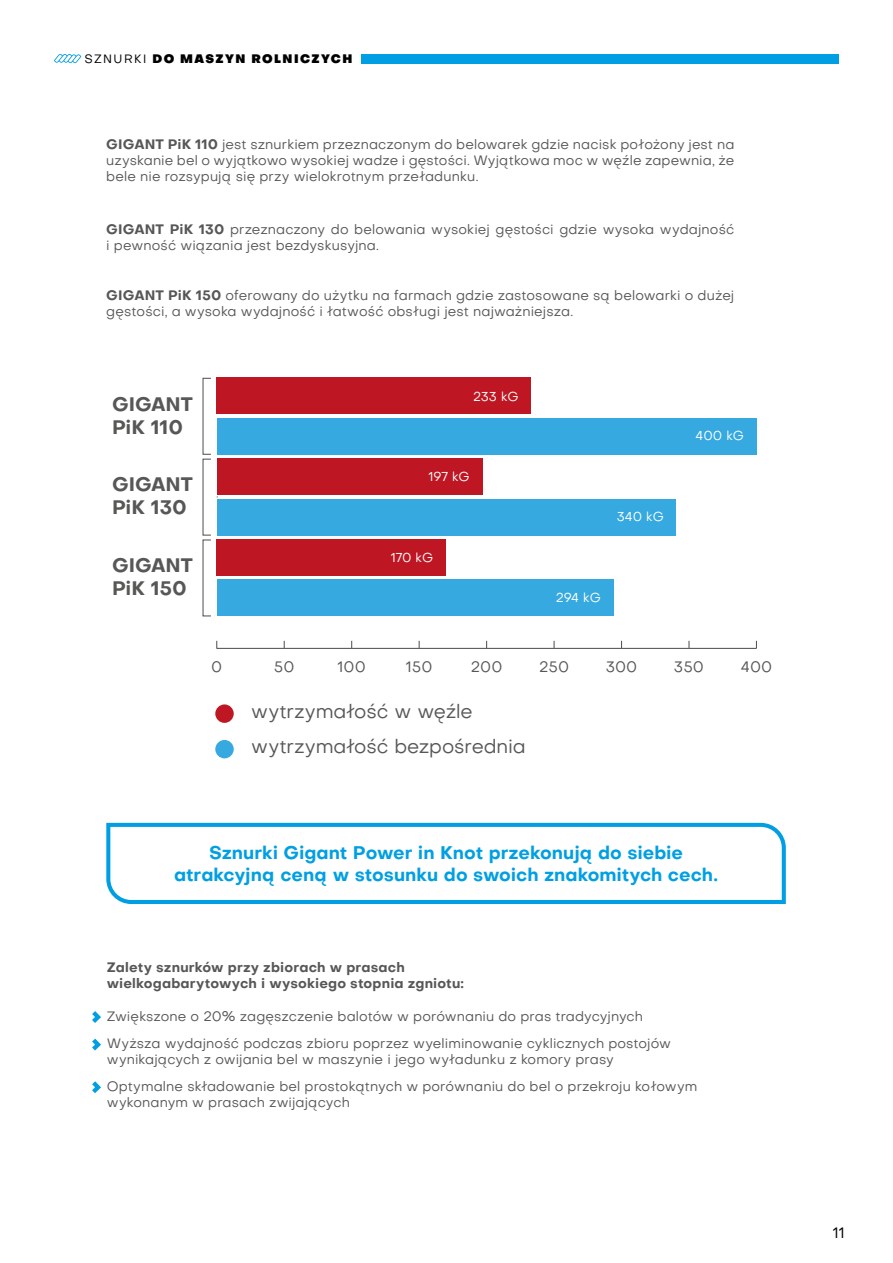
<style>
.page{position:relative;width:893px;height:1263px;background:#fff}
.page>*{position:absolute;margin:0;border:0;box-sizing:border-box;transform-origin:0 0}
.t1{font:19.2px "Objective";letter-spacing:-.005em;color:#575756}
.t2{font:700 19.2px/23.1px "Objective";letter-spacing:-.005em;color:#575756}
.t3{font:700 18px/21.6px "Objective";color:#009fe3;text-align:center}
.t4{font:15px "Objective";color:#575756}
.t5{font:15px "Objective";color:#000}
.t6{font:13.5px/16.2px "Objective";letter-spacing:.005em;color:#575756}
.t7{font:700 13.5px/16.2px "Objective";letter-spacing:.01em;color:#575756}
.t8{font:12.75px "Objective";letter-spacing:-.005em;color:#fff}
.t9{font:900 12px "Objective";letter-spacing:.115em;color:#000}
.s1{font-weight:400}
.s2{font-weight:700}
</style>
<div class="page">
<svg style="left:54px;top:54px;width:27px;height:9px"></svg>
<div style="left:361px;top:54px;width:478px;height:9px;background:#009fe3"></div>
<svg style="left:92px;top:1011px;width:9px;height:12px"></svg>
<svg style="left:92px;top:1038px;width:9px;height:12px"></svg>
<svg style="left:92px;top:1081px;width:9px;height:12px"></svg>
<hr style="left:217px;top:648px;width:539px;height:1px;background:#575756">
<svg style="left:553px;top:641px;width:2px;height:7px"></svg>
<svg style="left:216px;top:641px;width:2px;height:8px"></svg>
<div style="left:217px;top:580px;width:396px;height:36px;background:#36a9e1"></div>
<div style="left:217px;top:539px;width:229px;height:37px;background:#be1622"></div>
<div style="left:217px;top:499px;width:458px;height:36px;background:#36a9e1"></div>
<div style="left:217px;top:459px;width:266px;height:36px;background:#be1622"></div>
<div style="left:217px;top:418px;width:539px;height:36px;background:#36a9e1"></div>
<div style="left:217px;top:378px;width:314px;height:36px;background:#be1622"></div>
<div style="left:215px;top:704px;width:19px;height:19px;background:#be1622;border-radius:50%"></div>
<div style="left:215px;top:740px;width:19px;height:18px;background:#36a9e1;border-radius:50%"></div>
<svg style="left:106px;top:822px;width:680px;height:82px"></svg>
<p class="t9" style="left:84px;top:49px;width:269px"><span class="s1">SZNURKI</span> DO MASZYN ROLNICZYCH</p>
<p class="t6" style="left:106px;top:136px;width:630px;text-align:justify"><span class="s2">GIGANT PiK 110</span> jest sznurkiem przeznaczonym do belowarek gdzie nacisk położony jest na uzyskanie bel o wyjątkowo wysokiej wadze i gęstości. Wyjątkowa moc w węźle zapewnia, że bele nie rozsypują się przy wielokrotnym przeładunku.</p>
<p class="t6" style="left:106px;top:221px;width:630px"><span class="s2">GIGANT PiK 130</span> przeznaczony do belowania wysokiej gęstości gdzie wysoka wydajność i pewność wiązania jest bezdyskusyjna.</p>
<p class="t6" style="left:106px;top:287px;width:630px"><span class="s2">GIGANT PiK 150</span> oferowany do użytku na farmach gdzie zastosowane są belowarki o dużej gęstości, a wysoka wydajność i łatwość obsługi jest najważniejsza.</p>
<h1 class="t2" style="left:112px;top:392px;width:82px">GIGANT<br>PiK 110</h1>
<p class="t8" style="left:473px;top:388px;width:47px">233 kG</p>
<p class="t8" style="left:696px;top:428px;width:50px">400 kG</p>
<h1 class="t2" style="left:112px;top:472px;width:82px">GIGANT<br>PiK 130</h1>
<p class="t8" style="left:428px;top:468px;width:43px">197 kG</p>
<p class="t8" style="left:617px;top:508px;width:49px">340 kG</p>
<h1 class="t2" style="left:112px;top:554px;width:82px">GIGANT<br>PiK 150</h1>
<p class="t8" style="left:391px;top:549px;width:44px">170 kG</p>
<p class="t8" style="left:556px;top:589px;width:47px">294 kG</p>
<p class="t4" style="left:211px;top:657px;width:13px">0</p>
<p class="t4" style="left:274px;top:657px;width:22px">50</p>
<p class="t4" style="left:338px;top:657px;width:30px">100</p>
<p class="t4" style="left:406px;top:657px;width:28px">150</p>
<p class="t4" style="left:471px;top:657px;width:33px">200</p>
<p class="t4" style="left:539px;top:657px;width:32px">250</p>
<p class="t4" style="left:606px;top:657px;width:33px">300</p>
<p class="t4" style="left:674px;top:657px;width:32px">350</p>
<p class="t4" style="left:741px;top:657px;width:33px">400</p>
<h1 class="t1" style="left:251px;top:698px;width:223px">wytrzymałość w węźle</h1>
<h1 class="t1" style="left:251px;top:734px;width:276px">wytrzymałość bezpośrednia</h1>
<h2 class="t3" style="left:174px;top:842px;width:545px">Sznurki Gigant Power in Knot przekonują do siebie atrakcyjną ceną w stosunku do swoich znakomitych cech.</h2>
<p class="t7" style="left:107px;top:959px;width:359px">Zalety sznurków przy zbiorach w prasach wielkogabarytowych i wysokiego stopnia zgniotu:</p>
<p class="t6" style="left:107px;top:1002px;width:566px;line-height:27px">Zwiększone o 20% zagęszczenie balotów w porównaniu do pras tradycyjnych<br>Wyższa wydajność podczas zbioru poprzez wyeliminowanie cyklicznych postojów</p>
<p class="t6" style="left:107px;top:1045px;width:592px;line-height:27px">wynikających z owijania bel w maszynie i jego wyładunku z komory prasy<br>Optymalne składowanie bel prostokątnych w porównaniu do bel o przekroju kołowym</p>
<p class="t6" style="left:107px;top:1094px;width:245px">wykonanym w prasach zwijających</p>
<p class="t5" style="left:833px;top:1223px;width:13px">11</p>
</div>
